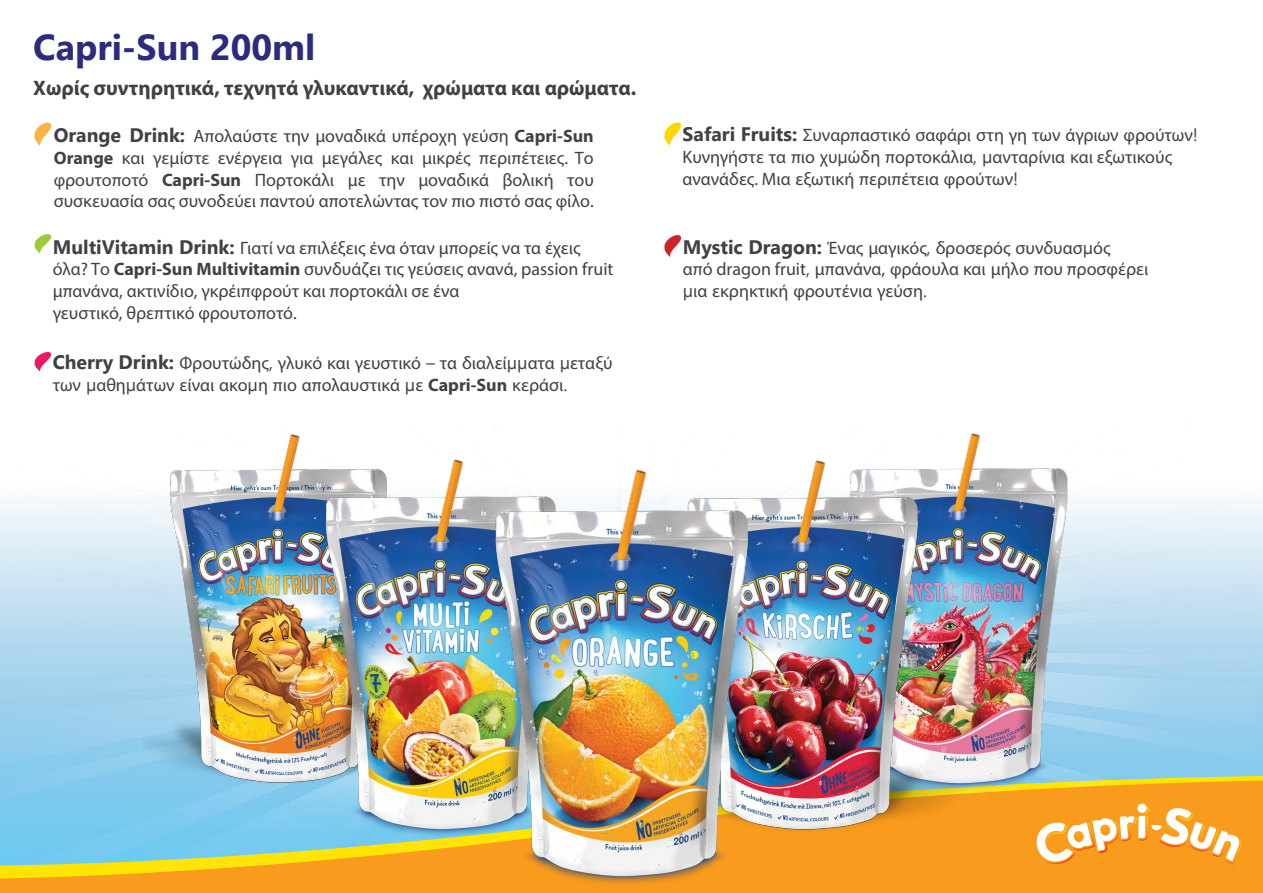
<style>
.page{position:relative;width:1263px;height:893px;background:#fff}
.page>*{position:absolute;margin:0;border:0;box-sizing:border-box;transform-origin:0 0}
.t1{font:700 36px "Gadugi";color:#2c2b7e}
.t2{font:700 21px "Myriad Pro";color:#414042}
.t3{font:18px/21.6px "Myriad Pro";color:#414042}
.s1{font-family:"Gadugi";font-weight:700;font-size:19.5px}
.s2{font-weight:700}
.s3{font-family:"Gadugi"}
</style>
<div class="page">
<img style="left:0;top:490px;width:1256px;height:291px">
<svg style="left:0;top:781px;width:1263px;height:112px;background:#ccb063"></svg>
<img style="left:967px;top:433px;width:148px;height:387px">
<img style="left:144px;top:434px;width:156px;height:385px">
<img style="left:802px;top:453px;width:165px;height:416px">
<img style="left:298px;top:438px;width:166px;height:431px">
<img style="left:464px;top:469px;width:338px;height:424px">
<svg style="left:34px;top:122px;width:17px;height:24px"></svg>
<svg style="left:34px;top:234px;width:17px;height:19px"></svg>
<svg style="left:664px;top:122px;width:17px;height:24px"></svg>
<svg style="left:664px;top:235px;width:17px;height:22px"></svg>
<svg style="left:34px;top:352px;width:17px;height:19px"></svg>
<svg style="left:1031px;top:804px;width:209px;height:63px"></svg>
<h1 class="t1" style="left:33px;top:26px;width:284px">Capri-Sun 200ml</h1>
<p class="t2" style="left:33px;top:76px;width:605px">Χωρίς συντηρητικά, τεχνητά γλυκαντικά, χρώματα και αρώματα.</p>
<p class="t3" style="left:54px;top:125px;width:542px;text-align:justify"><span class="s1">Orange Drink:</span> Απολαύστε την μοναδικά υπέροχη γεύση <span class="s2">Capri-Sun Orange</span> και γεμίστε ενέργεια για μεγάλες και μικρές περιπέτειες. Το φρουτοποτό <span class="s2">Capri-Sun</span> Πορτοκάλι με την μοναδικά βολική του συσκευασία σας συνοδεύει παντού αποτελώντας τον πιο πιστό σας φίλο.</p>
<p class="t3" style="left:53px;top:237px;width:562px"><span class="s1">MultiVitamin Drink:</span> Γιατί να επιλέξεις ένα όταν μπορείς να τα έχεις όλα? Το <span class="s2">Capri-Sun Multivitamin</span> συνδυάζει τις γεύσεις ανανά, passion fruit μπανάνα, ακτινίδιο, γκρέιπφρούτ και πορτοκάλι σε ένα<br>γευστικό, θρεπτικό φρουτοποτό.</p>
<p class="t3" style="left:53px;top:352px;width:561px"><span class="s1">Cherry Drink:</span> Φρουτώδης<span class="s3">,</span> γλυκό και γευστικό <span class="s3">–</span> τα διαλεί<span class="s3">µµ</span>ατα <span class="s3">µ</span>εταξύ των <span class="s3">µ</span>αθη<span class="s3">µ</span>άτων είναι ακο<span class="s3">µ</span>η πιο απολαυστικά <span class="s3">µ</span>ε <span class="s2">Capri-Sun</span> κεράσι<span class="s3">.</span></p>
<p class="t3" style="left:682px;top:124px;width:517px"><span class="s1">Safari Fruits:</span> Συναρπαστικό σαφάρι στη γη των άγριων φρούτων<span class="s3">!<br></span>Κυνηγήστε τα πιο χυ<span class="s3">µ</span>ώδη πορτοκάλια<span class="s3">, µ</span>ανταρίνια και εξωτικούς ανανάδες. Μια εξωτική περιπέτεια φρούτων<span class="s3">!</span></p>
<p class="t3" style="left:683px;top:237px;width:467px"><span class="s1">Mystic Dragon:</span> Ένας μαγικός<span class="s3">,</span> δροσερός συνδυασ<span class="s3">µ</span>ός<br>από dragon fruit<span class="s3">,</span> μπανάνα, φράουλα και μήλο που προσφέρει <span class="s3">µ</span>ια εκρηκτική φρουτένια γεύση<span class="s3">.</span></p>
</div>
